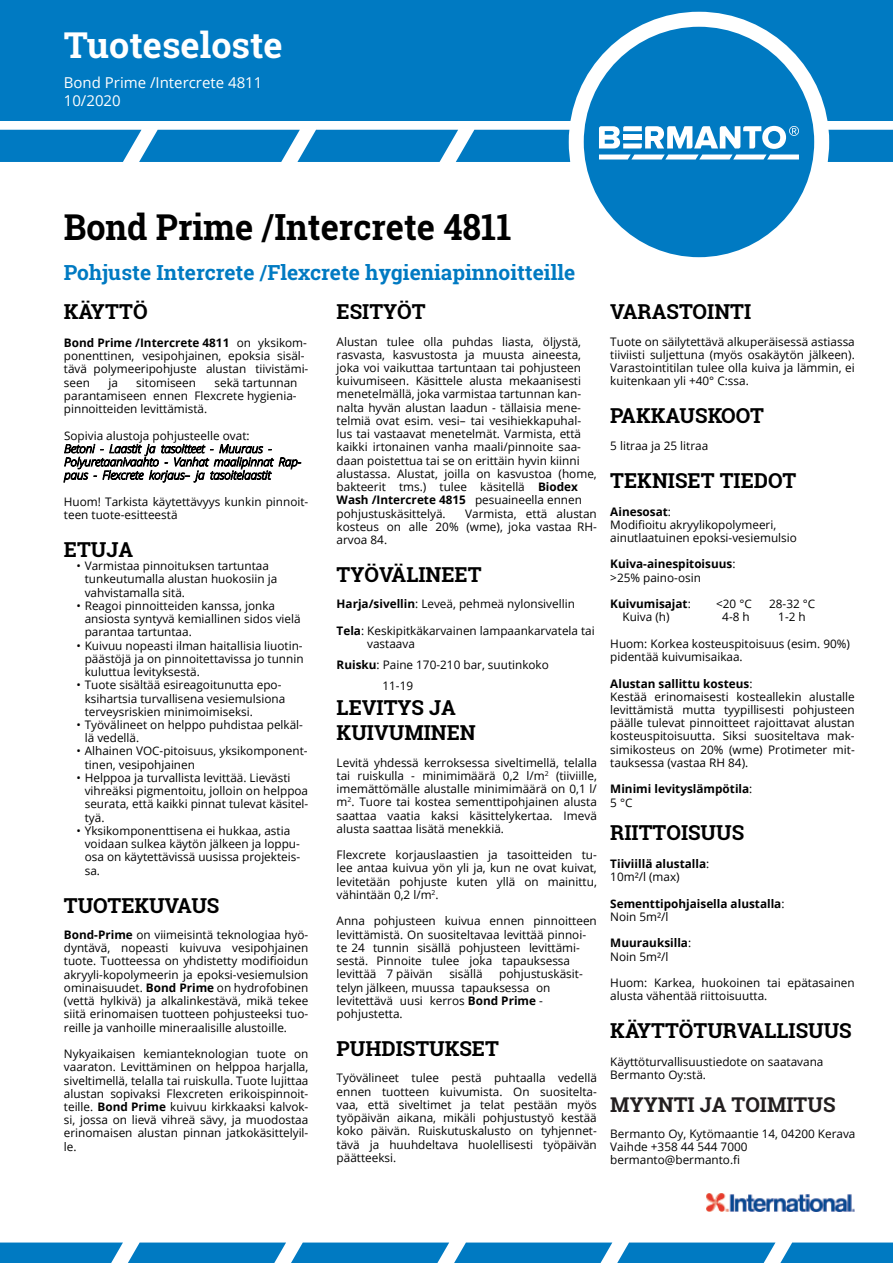
<style>
.page{position:relative;width:893px;height:1263px;background:#fff}
.page>*{position:absolute;margin:0;border:0;box-sizing:border-box;transform-origin:0 0}
.t1{font:700 36px "Roboto Slab";color:#000;scale:.95 1}
.t2{font:700 36px "Roboto Slab";color:#fff}
.t3{font:700 35.25px "Roboto Slab";color:#000}
.t4{font:700 35.25px "Roboto Slab";color:#fff}
.t5{font:700 21px "Roboto Slab";color:#007ac2}
.t6{font:700 20.55px/24.8px "Roboto Slab";color:#000}
.t7{font:700 20.55px "Roboto Slab";color:#221e1f}
.t8{font:15px/18px "Open Sans";color:#fff}
.t9{font:11.7px/13.2px "Open Sans";color:#000}
.t10{font:700 11.7px/13.2px "Open Sans";color:#000}
.t11{font:italic 300 11.7px/13.2px "Open Sans";letter-spacing:-.015em;color:#000}
.s1{font-weight:700}
.s2{font-weight:400}
</style>
<div class="page">
<div style="left:0;top:0;width:893px;height:120px;background:#007ac2"></div>
<div style="left:576px;top:19px;width:246px;height:246px;background:#007ac2;border-radius:50%"></div>
<div style="left:569px;top:12px;width:260px;height:260px;border:15px solid #fff;border-radius:50%"></div>
<svg style="left:0;top:1242px;width:893px;height:21px;background:#1d89c9"></svg>
<svg style="left:0;top:126px;width:893px;height:36px"></svg>
<img style="left:706px;top:1193px;width:148px;height:19px">
<h2 class="t4" style="left:63px;top:10px;width:216px">Tuoteseloste</h2>
<h1 class="t2" style="left:64px;top:20px;width:220px">Tuoteseloste</h1>
<p class="t8" style="left:64px;top:73px;width:200px">Bond Prime /Intercrete 4811<br>10/2020</p>
<h2 class="t3" style="left:63px;top:187px;width:463px">Intercrete 4811 /Bond Prime</h2>
<h1 class="t1" style="left:64px;top:202px;width:473px">Bond Prime /Intercrete 4811</h1>
<h3 class="t5" style="left:64px;top:258px;width:513px">Pohjuste Intercrete /Flexcrete hygieniapinnoitteille</h3>
<h3 class="t6" style="left:64px;top:299px;width:85px">KÄYTTÖ</h3>
<p class="t9" style="left:64px;top:336px;width:246px"><span class="s1">Bond Prime /Intercrete 4811</span> on yksikom&shy;ponenttinen, vesipohjainen, epoksia sisäl&shy;tävä polymeeripohjuste alustan tiivistämi&shy;seen</p>
<p class="t9" style="left:64px;top:376px;width:235px;text-align:justify;text-indent:151px">sekä tartunnan parantamiseen ennen Flexcrete hygienia&shy;pinnoitteiden levittämistä.</p>
<p class="t9" style="left:64px;top:428px;width:187px">Sopivia alustoja pohjusteelle ovat:</p>
<p class="t11" style="left:64px;top:442px;width:239px">Betoni - Laastit ja tasoitteet - Muuraus -<br>Polyuretaanivaahto - Vanhat maalipinnat Rap&shy;paus - Flexcrete korjaus– ja tasoitelaastit</p>
<p class="t9" style="left:64px;top:495px;width:246px">Huom! Tarkista käytettävyys kunkin pinnoit&shy;teen tuote-esitteestä</p>
<h3 class="t6" style="left:64px;top:537px;width:71px">ETUJA</h3>
<p class="t9" style="left:85px;top:559px;width:194px;text-indent:-8px">• Varmistaa pinnoituksen tartuntaa tunkeutumalla alustan huokosiin ja vahvistamalla sitä.</p>
<p class="t9" style="left:85px;top:599px;width:217px;text-indent:-8px">• Reagoi pinnoitteiden kanssa, jonka ansiosta syntyvä kemiallinen sidos vielä parantaa tartuntaa.</p>
<p class="t9" style="left:85px;top:638px;width:220px;text-align:justify;text-indent:-8px">• Kuivuu nopeasti ilman haitallisia liuotin&shy;päästöjä ja on pinnoitettavissa jo tunnin kuluttua levityksestä.</p>
<p class="t9" style="left:85px;top:678px;width:202px;text-indent:-8px">• Tuote sisältää esireagoitunutta epo&shy;ksihartsia turvallisena vesiemulsiona terveysriskien minimoimiseksi.</p>
<p class="t9" style="left:85px;top:718px;width:220px;text-indent:-8px">• Työvälineet on helppo puhdistaa pelkäl&shy;lä vedellä.</p>
<p class="t9" style="left:85px;top:744px;width:224px;text-indent:-8px">• Alhainen VOC-pitoisuus, yksikomponent&shy;tinen, vesipohjainen</p>
<p class="t9" style="left:85px;top:771px;width:225px;text-indent:-8px">• Helppoa ja turvallista levittää. Lievästi vihreäksi pigmentoitu, jolloin on helppoa seurata, että kaikki pinnat tulevat käsitel&shy;tyä.</p>
<p class="t9" style="left:85px;top:824px;width:217px;text-indent:-8px">• Yksikomponenttisena ei hukkaa, astia voidaan sulkea käytön jälkeen ja loppu&shy;osa on käytettävissä uusissa projekteis&shy;sa.</p>
<h3 class="t6" style="left:64px;top:892px;width:157px">TUOTEKUVAUS</h3>
<p class="t9" style="left:64px;top:928px;width:246px;text-align:justify"><span class="s1">Bond-Prime</span> on viimeisintä teknologiaa hyö&shy;dyntävä, nopeasti kuivuva vesipohjainen tuote. Tuotteessa on yhdistetty modifioidun akryyli-kopolymeerin ja epoksi-vesiemulsion ominaisuudet. <span class="s1">Bond Prime</span> on hydrofobinen (vettä hylkivä) ja alkalinkestävä, mikä tekee siitä erinomaisen tuotteen pohjusteeksi tuo&shy;reille ja vanhoille mineraalisille alustoille.</p>
<p class="t9" style="left:64px;top:1047px;width:246px;text-align:justify">Nykyaikaisen kemianteknologian tuote on vaaraton. Levittäminen on helppoa harjalla, siveltimellä, telalla tai ruiskulla. Tuote lujittaa alustan sopivaksi Flexcreten erikoispinnoit&shy;teille. <span class="s1">Bond Prime</span> kuivuu kirkkaaksi kalvok&shy;si, jossa on lievä vihreä sävy, ja muodostaa erinomaisen alustan pinnan jatkokäsittelyil&shy;le.</p>
<p class="t9" style="left:108px;top:376px;width:11px">ja</p>
<p class="t9" style="left:136px;top:376px;width:61px">sitomiseen</p>
<h3 class="t6" style="left:337px;top:299px;width:91px">ESITYÖT</h3>
<p class="t9" style="left:337px;top:334px;width:262px">Alustan tulee olla puhdas liasta, öljystä, rasvasta, kasvustosta ja muusta aineesta, joka voi vaikuttaa tartuntaan tai pohjusteen kuivumiseen. Käsittele alusta mekaanisesti menetelmällä, joka varmistaa tartunnan kan&shy;nalta hyvän alustan laadun - tällaisia mene&shy;telmiä ovat esim. vesi– tai vesihiekkapuhal&shy;lus tai vastaavat menetelmät. Varmista, että kaikki irtonainen vanha maali/pinnoite saa&shy;daan poistettua tai se on erittäin hyvin kiinni alustassa. Alustat, joilla on kasvustoa (home, bakteerit tms.) tulee käsitellä <span class="s1">Biodex Wash /Intercrete 4815</span> pesuaineella ennen pohjustuskäsittelyä.</p>
<p class="t9" style="left:337px;top:506px;width:262px;text-align:justify;text-indent:129px">Varmista, että alustan kosteus on alle 20% (wme), joka vastaa RH&shy;arvoa 84.</p>
<h3 class="t6" style="left:337px;top:562px;width:147px">TYÖVÄLINEET</h3>
<p class="t9" style="left:337px;top:597px;width:240px"><span class="s1">Harja/sivellin</span>: Leveä, pehmeä nylonsivellin</p>
<p class="t9" style="left:367px;top:624px;width:229px;text-indent:-31px"><span class="s1">Tela</span>: Keskipitkäkarvainen lampaankarvatela tai vastaava</p>
<p class="t9" style="left:382px;top:654px;width:168px;line-height:20.7px;text-indent:-46px"><span class="s1">Ruisku</span>: Paine 170-210 bar, suutinkoko<br>11-19</p>
<h3 class="t6" style="left:337px;top:695px;width:141px">LEVITYS JA<br>KUIVUMINEN</h3>
<p class="t9" style="left:337px;top:755px;width:262px;text-align:justify">Levitä yhdessä kerroksessa siveltimellä, telalla tai ruiskulla - minimimäärä 0,2 l/m<sup>2</sup> (tiiviille, imemättömälle alustalle minimimäärä on 0,1 l/ m<sup>2</sup>. Tuore tai kostea sementtipohjainen alusta saattaa vaatia kaksi käsittelykertaa. Imevä alusta saattaa lisätä menekkiä.</p>
<p class="t9" style="left:337px;top:848px;width:262px;text-align:justify">Flexcrete korjauslaastien ja tasoitteiden tu&shy;lee antaa kuivua yön yli ja, kun ne ovat kuivat, levitetään pohjuste kuten yllä on mainittu, vähintään 0,2 l/m<sup>2</sup>.</p>
<p class="t9" style="left:337px;top:914px;width:262px">Anna pohjusteen kuivua ennen pinnoitteen levittämistä. On suositeltavaa levittää pinnoi&shy;te 24 tunnin sisällä pohjusteen levittämi&shy;sestä. Pinnoite tulee joka tapauksessa levittää 7 päivän</p>
<p class="t9" style="left:337px;top:967px;width:248px;text-indent:163px">pohjustuskäsit&shy;telyn jälkeen, muussa tapauksessa on levitettävä uusi kerros <span class="s1">Bond Prime</span> - pohjustetta.</p>
<h3 class="t6" style="left:337px;top:1036px;width:164px">PUHDISTUKSET</h3>
<p class="t9" style="left:337px;top:1071px;width:262px;text-align:justify">Työvälineet tulee pestä puhtaalla vedellä ennen tuotteen kuivumista. On suositelta&shy;vaa, että siveltimet ja telat pestään myös työpäivän aikana, mikäli pohjustustyö kestää koko päivän. Ruiskutuskalusto on tyhjennet&shy;tävä ja huuhdeltava huolellisesti työpäivän päätteeksi.</p>
<p class="t9" style="left:449px;top:967px;width:35px">sisällä</p>
<h3 class="t6" style="left:610px;top:299px;width:142px">VARASTOINTI</h3>
<p class="t9" style="left:610px;top:334px;width:246px;text-align:justify">Tuote on säilytettävä alkuperäisessä astiassa tiiviisti suljettuna (myös osakäytön jälkeen).<br>Varastointitilan tulee olla kuiva ja lämmin, ei kuitenkaan yli +40° C:ssa.</p>
<h3 class="t6" style="left:610px;top:403px;width:155px">PAKKAUSKOOT</h3>
<p class="t9" style="left:610px;top:438px;width:99px">5 litraa ja 25 litraa</p>
<h3 class="t6" style="left:610px;top:467px;width:187px">TEKNISET TIEDOT</h3>
<p class="t9" style="left:610px;top:504px;width:188px"><span class="s1">Ainesosat</span>:<br>Modifioitu akryylikopolymeeri, ainutlaatuinen epoksi-vesiemulsio</p>
<p class="t10" style="left:610px;top:557px;width:127px">Kuiva-ainespitoisuus<span class="s2">: &gt;25% paino-osin</span></p>
<p class="t10" style="left:610px;top:597px;width:82px">Kuivumisajat<span class="s2">:</span></p>
<p class="t9" style="left:716px;top:597px;width:37px">&lt;20 °C</p>
<p class="t9" style="left:769px;top:597px;width:48px">28-32 °C</p>
<p class="t9" style="left:622px;top:610px;width:49px">Kuiva (h)</p>
<p class="t9" style="left:722px;top:610px;width:29px">4-8 h</p>
<p class="t9" style="left:778px;top:610px;width:29px">1-2 h</p>
<p class="t9" style="left:610px;top:637px;width:241px">Huom: Korkea kosteuspitoisuus (esim. 90%) pidentää kuivumisaikaa.</p>
<p class="t9" style="left:610px;top:676px;width:246px"><span class="s1">Alustan sallittu kosteus</span>:<br>Kestää erinomaisesti kosteallekin alustalle levittämistä mutta tyypillisesti pohjusteen päälle tulevat pinnoitteet rajoittavat alustan kosteuspitoisuutta. Siksi suositeltava mak&shy;simikosteus on 20% (wme) Protimeter mit&shy;tauksessa (vastaa RH 84).</p>
<p class="t10" style="left:610px;top:782px;width:144px">Minimi levityslämpötila<span class="s2">:<br>5 °C</span></p>
<h3 class="t6" style="left:610px;top:820px;width:135px">RIITTOISUUS</h3>
<p class="t10" style="left:610px;top:857px;width:101px">Tiiviillä alustalla<span class="s2">:<br>10m²/l (max)</span></p>
<p class="t10" style="left:610px;top:896px;width:176px">Sementtipohjaisella alustalla<span class="s2">:<br>Noin 5m²/l</span></p>
<p class="t10" style="left:610px;top:936px;width:82px">Muurauksilla<span class="s2">:<br>Noin 5m²/l</span></p>
<p class="t9" style="left:610px;top:976px;width:246px">Huom: Karkea, huokoinen tai epätasainen alusta vähentää riittoisuutta.</p>
<h3 class="t6" style="left:610px;top:1018px;width:243px">KÄYTTÖTURVALLISUUS</h3>
<p class="t9" style="left:610px;top:1055px;width:215px">Käyttöturvallisuustiedote on saatavana<br>Bermanto Oy:stä.</p>
<h3 class="t7" style="left:610px;top:1091px;width:227px">MYYNTI JA TOIMITUS</h3>
<p class="t9" style="left:610px;top:1126px;width:247px">Bermanto Oy, Kytömaantie 14, 04200 Kerava<br>Vaihde +358 44 544 7000 bermanto@bermanto.fi</p>
</div>
